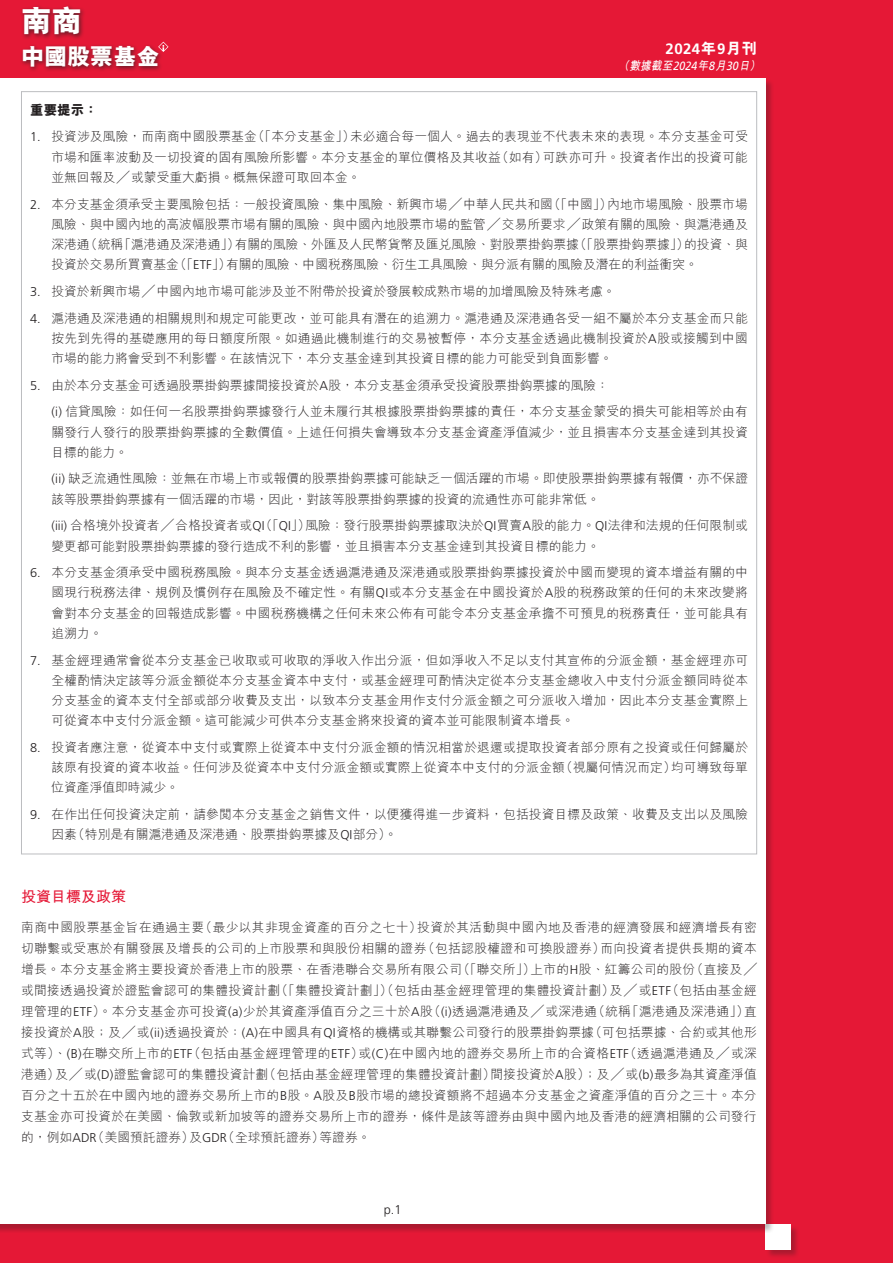
<style>
.page{position:relative;width:893px;height:1263px;background:#fff}
.page>*{position:absolute;margin:0;border:0;box-sizing:border-box;transform-origin:0 0}
.t1{font:800 30.75px "M Hei HK";color:#fff}
.t2{font:800 23.25px "M Hei HK";letter-spacing:-.01em;color:#fff}
.t3{font:700 15px "Frutiger LT Std";color:#fff}
.t4{font:700 15px "M Hei HK";color:#e51836}
.t5{font:800 13.5px "M Hei HK";color:#231f20}
.t6{font:300 12.75px/20.2px "M Hei HK";color:#231f20;text-align:justify}
.t7{font:300 12.75px "Frutiger LT Std";color:#231f20}
.t8{font:italic 700 12px "M Hei HK";color:#fff;scale:.9 1}
.s1{font-family:"M Hei HK";font-weight:800}
.s2{font-family:"Frutiger LT Std";font-weight:400}
.s3{font-family:"Frutiger LT Std"}
</style>
<div class="page">
<svg style="left:0;top:1225px;width:893px;height:38px;background:#dd1835"></svg>
<div style="left:765px;top:0;width:128px;height:1263px;background:#e51836"></div>
<div style="left:0;top:0;width:893px;height:78px;background:#e51836"></div>
<div style="left:765px;top:1225px;width:35px;height:34px;background:#231f20;opacity:.3"></div>
<div style="left:765px;top:1225px;width:26px;height:25px;background:#fff"></div>
<div style="left:20px;top:4px;width:66px;height:37px;background:#231f20;opacity:.7"></div>
<div style="left:20px;top:43px;width:144px;height:30px;background:#231f20;opacity:.7"></div>
<svg style="left:158px;top:42px;width:11px;height:10px"></svg>
<h1 class="t1" style="left:21px;top:6px;width:63px">南商</h1>
<h2 class="t2" style="left:21px;top:45px;width:140px">中國股票基金</h2>
<p class="t3" style="left:666px;top:40px;width:93px">2024<span class="s1">年</span>9<span class="s1">月刊</span></p>
<p class="t8" style="left:619px;top:57px;width:162px">（數據截至<span class="s2">2024</span>年<span class="s2">8</span>月<span class="s2">30</span>日）</p>
<p class="t5" style="left:30px;top:103px;width:69px">重要提示：</p>
<p class="t6" style="left:51px;top:126px;width:698px;text-indent:-21px"><span class="s3">1.</span> 投資涉及風險，而南商中國股票基金（「本分支基金」）未必適合每一個人。過去的表現並不代表未來的表現。本分支基金可受市場和匯率波動及一切投資的固有風險所影響。本分支基金的單位價格及其收益（如有）可跌亦可升。投資者作出的投資可能並無回報及╱或蒙受重大虧損。概無保證可取回本金。</p>
<p class="t6" style="left:51px;top:193px;width:698px;text-indent:-21px"><span class="s3">2.</span> 本分支基金須承受主要風險包括：一般投資風險、集中風險、新興市場╱中華人民共和國（「中國」）內地市場風險、股票市場風險、與中國內地的高波幅股票市場有關的風險、與中國內地股票市場的監管╱交易所要求╱政策有關的風險、與滬港通及深港通（統稱「滬港通及深港通」）有關的風險、外匯及人民幣貨幣及匯兌風險、對股票掛鈎票據（「股票掛鈎票據」）的投資、與投資於交易所買賣基金（「<span class="s3">ETF</span>」）有關的風險、中國稅務風險、衍生工具風險、與分派有關的風險及潛在的利益衝突。</p>
<p class="t6" style="left:30px;top:281px;width:587px"><span class="s3">3.</span> 投資於新興市場╱中國內地市場可能涉及並不附帶於投資於發展較成熟市場的加增風險及特殊考慮。</p>
<p class="t6" style="left:51px;top:307px;width:698px;text-indent:-21px"><span class="s3">4.</span> 滬港通及深港通的相關規則和規定可能更改，並可能具有潛在的追溯力。滬港通及深港通各受一組不屬於本分支基金而只能按先到先得的基礎應用的每日額度所限。如通過此機制進行的交易被暫停，本分支基金透過此機制投資於<span class="s3">A</span>股或接觸到中國市場的能力將會受到不利影響。在該情況下，本分支基金達到其投資目標的能力可能受到負面影響。</p>
<p class="t6" style="left:51px;top:371px;width:698px;line-height:26.5px;text-indent:-21px"><span class="s3">5.</span> 由於本分支基金可透過股票掛鈎票據間接投資於<span class="s3">A</span>股，本分支基金須承受投資股票掛鈎票據的風險：<br><span class="s3">(i)</span> 信貸風險：如任何一名股票掛鈎票據發行人並未履行其根據股票掛鈎票據的責任，本分支基金蒙受的損失可能相等於由有</p>
<p class="t6" style="left:51px;top:421px;width:698px">關發行人發行的股票掛鈎票據的全數價值。上述任何損失會導致本分支基金資產淨值減少，並且損害本分支基金達到其投資目標的能力。</p>
<p class="t6" style="left:51px;top:468px;width:698px"><span class="s3">(ii)</span> 缺乏流通性風險：並無在市場上市或報價的股票掛鈎票據可能缺乏一個活躍的市場。即使股票掛鈎票據有報價，亦不保證該等股票掛鈎票據有一個活躍的市場，因此，對該等股票掛鈎票據的投資的流通性亦可能非常低。</p>
<p class="t6" style="left:51px;top:515px;width:698px"><span class="s3">(iii)</span> 合格境外投資者╱合格投資者或<span class="s3">QI</span>（「<span class="s3">QI</span>」）風險：發行股票掛鈎票據取決於<span class="s3">QI</span>買賣<span class="s3">A</span>股的能力。<span class="s3">QI</span>法律和法規的任何限制或變更都可能對股票掛鈎票據的發行造成不利的影響，並且損害本分支基金達到其投資目標的能力。</p>
<p class="t6" style="left:51px;top:562px;width:698px;text-indent:-21px"><span class="s3">6.</span> 本分支基金須承受中國稅務風險。與本分支基金透過滬港通及深港通或股票掛鈎票據投資於中國而變現的資本增益有關的中國現行稅務法律、規例及慣例存在風險及不確定性。有關<span class="s3">QI</span>或本分支基金在中國投資於<span class="s3">A</span>股的稅務政策的任何的未來改變將會對本分支基金的回報造成影響。中國稅務機構之任何未來公佈有可能令本分支基金承擔不可預見的稅務責任，並可能具有追溯力。</p>
<p class="t6" style="left:51px;top:649px;width:698px;text-indent:-21px"><span class="s3">7.</span> 基金經理通常會從本分支基金已收取或可收取的淨收入作出分派，但如淨收入不足以支付其宣佈的分派金額，基金經理亦可全權酌情決定該等分派金額從本分支基金資本中支付，或基金經理可酌情決定從本分支基金總收入中支付分派金額同時從本分支基金的資本支付全部或部分收費及支出，以致本分支基金用作支付分派金額之可分派收入增加，因此本分支基金實際上可從資本中支付分派金額。這可能減少可供本分支基金將來投資的資本並可能限制資本增長。</p>
<p class="t6" style="left:51px;top:737px;width:698px;text-indent:-21px"><span class="s3">8.</span> 投資者應注意，從資本中支付或實際上從資本中支付分派金額的情況相當於退還或提取投資者部分原有之投資或任何歸屬於該原有投資的資本收益。任何涉及從資本中支付分派金額或實際上從資本中支付的分派金額（視屬何情況而定）均可導致每單位資產淨值即時減少。</p>
<p class="t6" style="left:51px;top:804px;width:698px;text-indent:-21px"><span class="s3">9.</span> 在作出任何投資決定前，請參閱本分支基金之銷售文件，以便獲得進一步資料，包括投資目標及政策、收費及支出以及風險因素（特別是有關滬港通及深港通、股票掛鈎票據及<span class="s3">QI</span>部分）。</p>
<p class="t4" style="left:21px;top:886px;width:107px">投資目標及政策</p>
<p class="t6" style="left:21px;top:916px;width:737px;line-height:21px">南商中國股票基金旨在通過主要（最少以其非現金資產的百分之七十）投資於其活動與中國內地及香港的經濟發展和經濟增長有密切聯繫或受惠於有關發展及增長的公司的上市股票和與股份相關的證券（包括認股權證和可換股證券）而向投資者提供長期的資本增長。本分支基金將主要投資於香港上市的股票、在香港聯合交易所有限公司（「聯交所」）上市的<span class="s3">H</span>股、紅籌公司的股份（直接及╱或間接透過投資於證監會認可的集體投資計劃（「集體投資計劃」）（包括由基金經理管理的集體投資計劃）及╱或<span class="s3">ETF</span>（包括由基金經理管理的<span class="s3">ETF</span>）。本分支基金亦可投資<span class="s3">(a)</span>少於其資產淨值百分之三十於<span class="s3">A</span>股（<span class="s3">(i)</span>透過滬港通及╱或深港通（統稱「滬港通及深港通」）直接投資於<span class="s3">A</span>股；及╱或<span class="s3">(ii)</span>透過投資於：<span class="s3">(A)</span>在中國具有<span class="s3">QI</span>資格的機構或其聯繫公司發行的股票掛鈎票據（可包括票據、合約或其他形式等）、<span class="s3">(B)</span>在聯交所上市的<span class="s3">ETF</span>（包括由基金經理管理的<span class="s3">ETF</span>）或<span class="s3">(C)</span>在中國內地的證券交易所上市的合資格<span class="s3">ETF</span>（透過滬港通及╱或深港通）及╱或<span class="s3">(D)</span>證監會認可的集體投資計劃（包括由基金經理管理的集體投資計劃）間接投資於<span class="s3">A</span>股）；及╱或<span class="s3">(b)</span>最多為其資產淨值百分之十五於在中國內地的證券交易所上市的<span class="s3">B</span>股。<span class="s3">A</span>股及<span class="s3">B</span>股市場的總投資額將不超過本分支基金之資產淨值的百分之三十。本分支基金亦可投資於在美國、倫敦或新加坡等的證券交易所上市的證券，條件是該等證券由與中國內地及香港的經濟相關的公司發行的，例如<span class="s3">ADR</span>（美國預託證券）及<span class="s3">GDR</span>（全球預託證券）等證券。</p>
<p class="t7" style="left:384px;top:1202px;width:19px">p.1</p>
</div>
